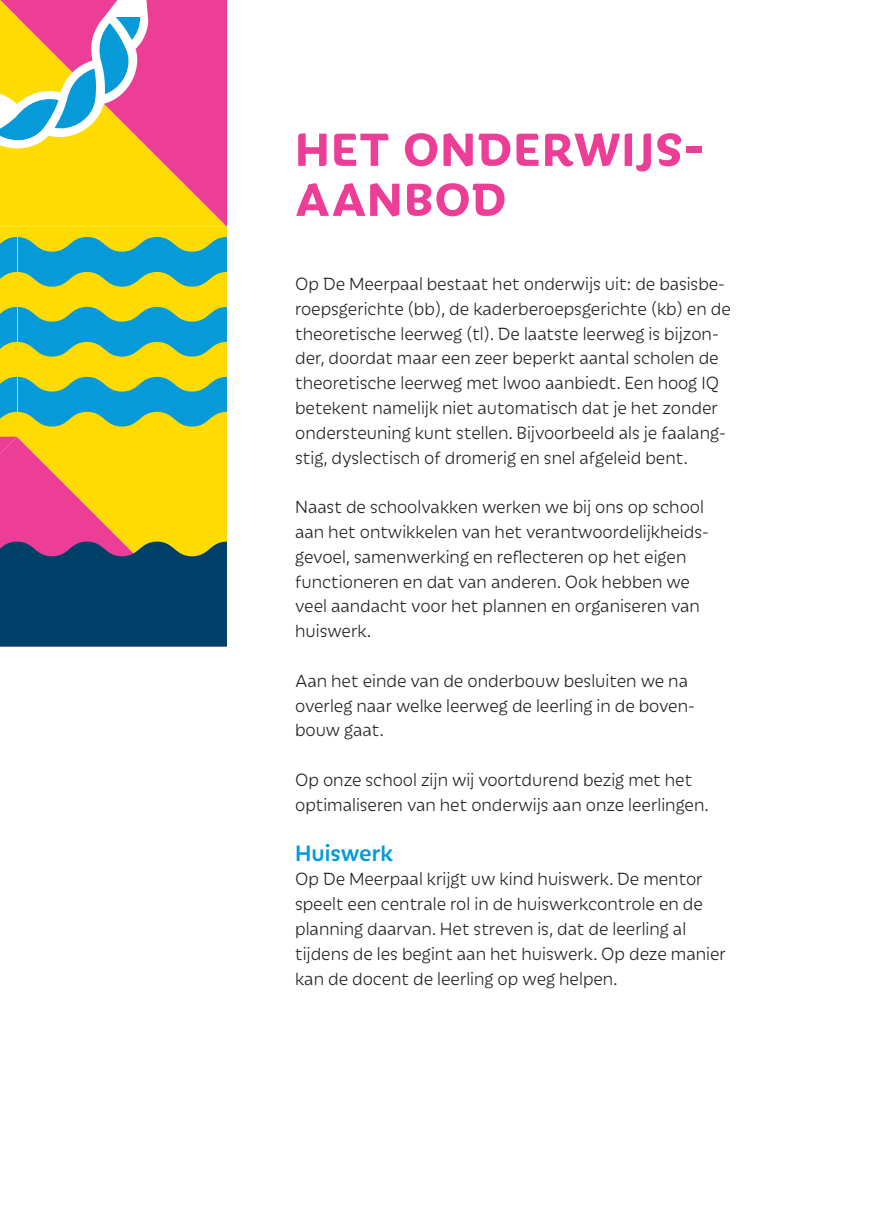
<style>
.page{position:relative;width:874px;height:1225px;background:#fff}
.page>*{position:absolute;margin:0;border:0;box-sizing:border-box;transform-origin:0 0}
.t1{font:700 50px/50px "Iskra";letter-spacing:.025em;color:#ed3e97}
.t2{font:500 24px "Iskra";color:#069ad9}
.t3{font:300 19px/24.8px "Iskra";color:#231f20}
</style>
<div class="page">
<div style="left:17px;top:227px;width:210px;height:210px;background:#ffdc01"></div>
<div style="left:0;top:227px;width:17px;height:210px;background:#ffdc01"></div>
<svg style="left:0;top:377px;width:227px;height:49px"></svg>
<svg style="left:0;top:307px;width:227px;height:49px"></svg>
<svg style="left:0;top:237px;width:227px;height:50px"></svg>
<svg style="left:0;top:437px;width:227px;height:209px;background:#85784a"></svg>
<svg style="left:0;top:0;width:227px;height:227px;background:#e2996b"></svg>
<h1 class="t1" style="left:295px;top:121px;width:410px">HET ONDERWIJS-<br>AANBOD</h1>
<p class="t3" style="left:295px;top:270px;width:437px">Op De Meerpaal bestaat het onderwijs uit: de basisbe&shy;roepsgerichte (bb), de kaderberoepsgerichte (kb) en de theoretische leerweg (tl). De laatste leerweg is bijzon&shy;der, doordat maar een zeer beperkt aantal scholen de theoretische leerweg met lwoo aanbiedt. Een hoog IQ betekent namelijk niet automatisch dat je het zonder ondersteuning kunt stellen. Bijvoorbeeld als je faalang&shy;stig, dyslectisch of dromerig en snel afgeleid bent.</p>
<p class="t3" style="left:295px;top:494px;width:415px">Naast de schoolvakken werken we bij ons op school aan het ontwikkelen van het verantwoordelijkheids&shy;gevoel, samenwerking en reflecteren op het eigen functioneren en dat van anderen. Ook hebben we veel aandacht voor het plannen en organiseren van huiswerk.</p>
<p class="t3" style="left:295px;top:667px;width:401px">Aan het einde van de onderbouw besluiten we na overleg naar welke leerweg de leerling in de boven&shy;bouw gaat.</p>
<p class="t3" style="left:295px;top:766px;width:415px">Op onze school zijn wij voortdurend bezig met het optimaliseren van het onderwijs aan onze leerlingen.</p>
<p class="t2" style="left:295px;top:836px;width:99px">Huiswerk</p>
<p class="t3" style="left:295px;top:866px;width:432px">Op De Meerpaal krijgt uw kind huiswerk. De mentor speelt een centrale rol in de huiswerkcontrole en de planning daarvan. Het streven is, dat de leerling al tijdens de les begint aan het huiswerk. Op deze manier kan de docent de leerling op weg helpen.</p>
</div>
